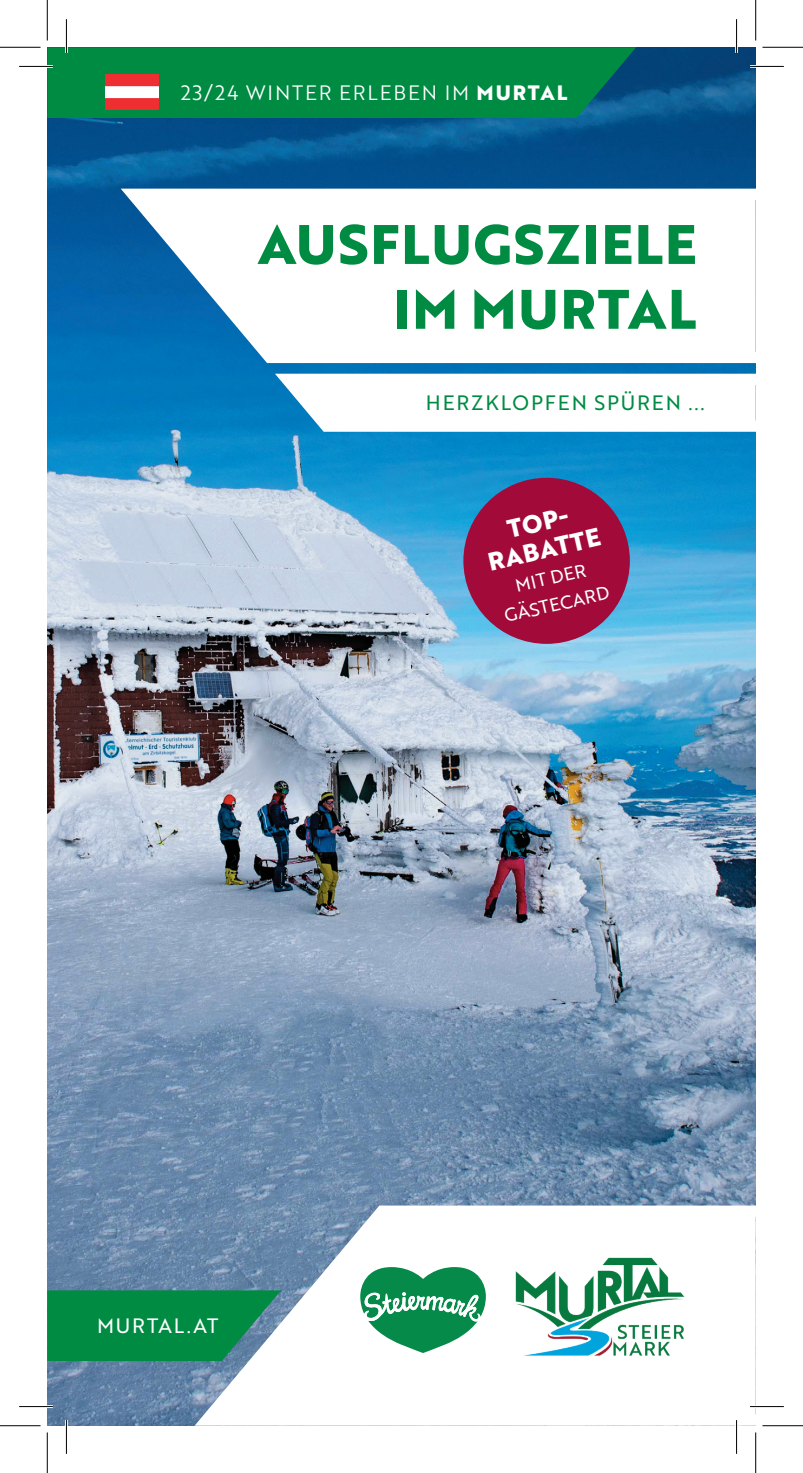
<style>
.page{position:relative;width:803px;height:1473px;background:#fff}
.page>*{position:absolute;margin:0;border:0;box-sizing:border-box;transform-origin:0 0}
.t1{font:700 54px/64.8px "Brother 1816 Extra";letter-spacing:.03em;color:#008b43;text-align:right}
.t2{font:700 24.75px/27px "Brother 1816 Extra";color:#fff;text-align:center}
.t3{font:20.25px "Brother 1816 Book";letter-spacing:.09em;color:#fff}
.t4{font:20.25px "Brother 1816 Regular";letter-spacing:.09em;color:#008b43}
.t5{font:20.25px "Brother 1816 Regular";letter-spacing:.09em;color:#fff}
.t6{font:18px/27px "Brother 1816 Regular";color:#fff;text-align:center}
.s1{font-family:"Brother 1816 Extra";font-weight:700}
</style>
<div class="page">
<img style="left:47px;top:47px;width:708px;height:1378px">
<svg style="left:110px;top:183px;width:645px;height:185px"></svg>
<svg style="left:264px;top:368px;width:492px;height:69px"></svg>
<svg style="left:40px;top:47px;width:596px;height:71px"></svg>
<div style="left:463px;top:477px;width:166px;height:166px;background:#a20a3a;border-radius:50%"></div>
<svg style="left:184px;top:1199px;width:571px;height:226px"></svg>
<svg style="left:47px;top:1290px;width:234px;height:70px"></svg>
<img style="left:494px;top:1248px;width:212px;height:116px">
<svg style="left:333px;top:1266px;width:153px;height:96px"></svg>
<img style="left:106px;top:74px;width:53px;height:36px">
<hr style="left:19px;top:65px;width:34px;height:3px;background:#fff">
<hr style="left:750px;top:65px;width:33px;height:3px;background:#fff">
<hr style="left:19px;top:1404px;width:34px;height:3px;background:#fff">
<hr style="left:750px;top:1404px;width:33px;height:3px;background:#fff">
<hr style="left:65px;top:19px;width:3px;height:34px;background:#fff">
<hr style="left:65px;top:1419px;width:3px;height:34px;background:#fff">
<hr style="left:735px;top:19px;width:2px;height:34px;background:#fff">
<hr style="left:735px;top:1419px;width:2px;height:34px;background:#fff">
<hr style="left:19px;top:66px;width:34px;height:1px;background:#000">
<hr style="left:750px;top:66px;width:33px;height:1px;background:#000">
<hr style="left:19px;top:1405px;width:34px;height:1px;background:#000">
<hr style="left:750px;top:1405px;width:33px;height:1px;background:#000">
<hr style="left:66px;top:19px;width:1px;height:34px;background:#000">
<hr style="left:66px;top:1419px;width:1px;height:34px;background:#000">
<hr style="left:736px;top:19px;width:1px;height:34px;background:#000">
<hr style="left:736px;top:1419px;width:1px;height:34px;background:#000">
<hr style="left:0;top:47px;width:40px;height:1px;background:#000">
<hr style="left:762px;top:47px;width:40px;height:1px;background:#000">
<hr style="left:0;top:1425px;width:40px;height:1px;background:#000">
<hr style="left:762px;top:1425px;width:40px;height:1px;background:#000">
<hr style="left:47px;top:0;width:1px;height:40px;background:#000">
<hr style="left:47px;top:1432px;width:1px;height:40px;background:#000">
<hr style="left:755px;top:0;width:1px;height:40px;background:#000">
<hr style="left:755px;top:1432px;width:1px;height:40px;background:#000">
<p class="t3" style="left:181px;top:78px;width:388px">23/24 WINTER ERLEBEN IM <span class="s1">MURTAL</span></p>
<h1 class="t1" style="left:258px;top:210px;width:440px">AUSFLUGSZIELE<br>IM MURTAL</h1>
<p class="t4" style="left:426px;top:387px;width:280px">HERZKLOPFEN SPÜREN ...</p>
<p class="t2" style="left:479px;top:521px;width:116px;rotate:-13deg">TOP-<br>RABATTE</p>
<p class="t6" style="left:495px;top:576px;width:109px;rotate:-13deg">MIT DER<br>GÄSTECARD</p>
<p class="t5" style="left:97px;top:1310px;width:123px">MURTAL.AT</p>
</div>
